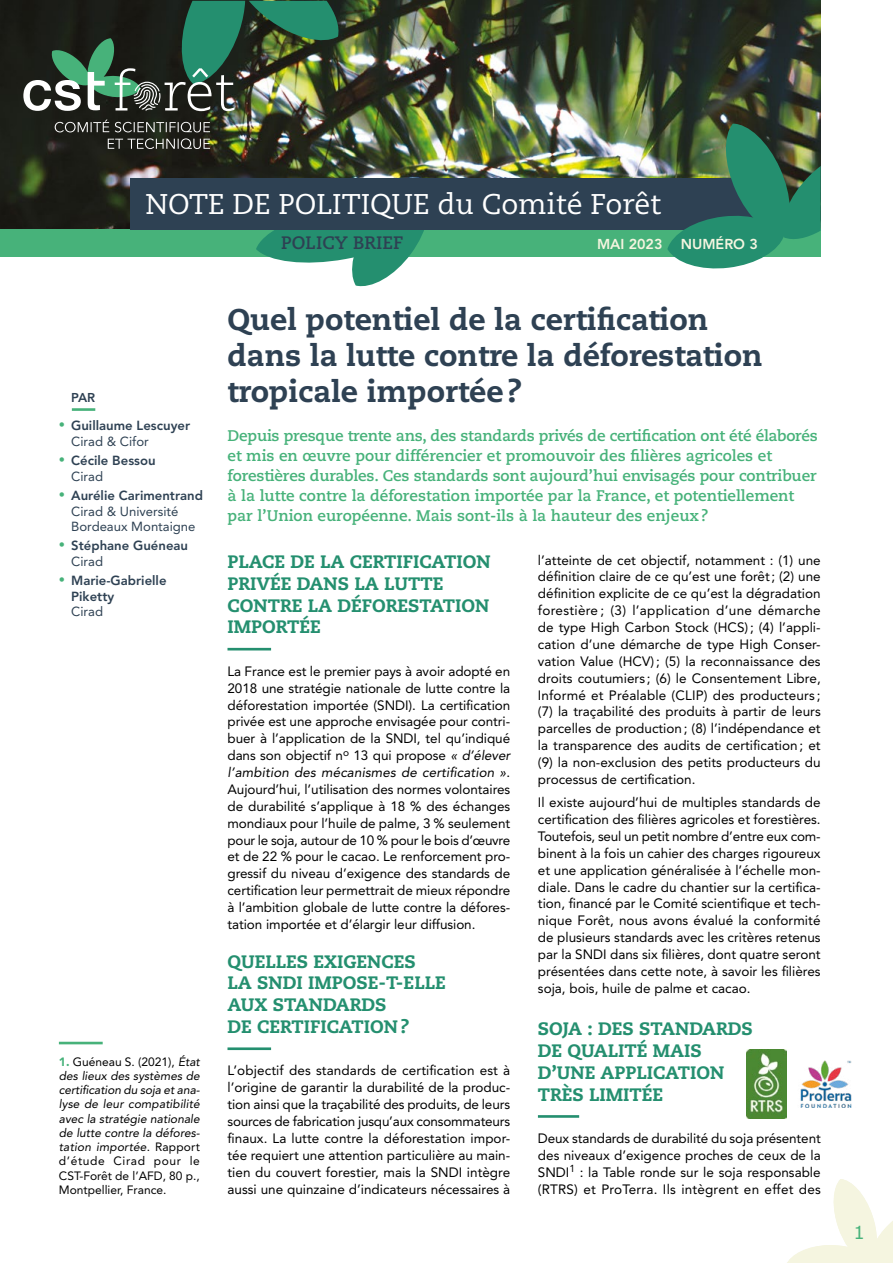
<style>
.page{position:relative;width:893px;height:1263px;background:#fff}
.page>*{position:absolute;margin:0;border:0;box-sizing:border-box;transform-origin:0 0}
.t1{font:800 30px/36px "Caecilia LT Std";color:#2e4153}
.t2{font:28.5px "Caecilia LT Std";color:#fff}
.t3{font:800 18px/21.8px "Caecilia LT Std";color:#248f6f}
.t4{font:700 18px "Caecilia LT Std";color:#2e4153}
.t5{font:18px "Verdana";color:#47b27a}
.t6{font:700 15.3px/20px "Caecilia LT Std";color:#47b27a}
.t7{font:800 14.25px "Avenir LT Std";color:#f5f5e0}
.t8{font:13.5px/16.8px "Avenir LT Std";color:#000;text-align:justify}
.t9{font:800 13.2px/15.8px "Avenir LT Std";color:#2e4153}
.t10{font:13.2px/15.8px "Avenir LT Std";color:#2e4153}
.t11{font:800 12.75px "Avenir LT Std";color:#2e4153}
.t12{font:italic 12px/14.2px "Avenir LT Std";color:#000;text-align:justify}
.s1{color:#47b27a}
.s2{font-weight:400}
.s3{font-weight:800}
.s4{font-weight:900;font-style:normal;color:#47b27a}
.s5{font-style:normal}
.s6{font-style:italic}
</style>
<div class="page">
<img style="left:0;top:0;width:820px;height:230px">
<div style="left:0;top:230px;width:821px;height:27px;background:#47b27a"></div>
<hr style="left:72px;top:408px;width:23px;height:3px;background:#47b27a">
<hr style="left:227px;top:648px;width:44px;height:2px;background:#248f6f">
<hr style="left:227px;top:1047px;width:44px;height:3px;background:#248f6f">
<svg style="left:108px;top:138px;width:102px;height:11px"></svg>
<svg style="left:55px;top:120px;width:155px;height:12px;background:#4b4c47"></svg>
<img style="left:23px;top:1px;width:317px;height:110px">
<hr style="left:538px;top:1115px;width:41px;height:3px;background:#248f6f">
<svg style="left:256px;top:230px;width:168px;height:57px"></svg>
<div style="left:131px;top:179px;width:643px;height:51px;background:#2e4153"></div>
<img style="left:667px;top:124px;width:154px;height:145px">
<svg style="left:787px;top:1179px;width:106px;height:84px"></svg>
<hr style="left:59px;top:1042px;width:44px;height:2px;background:#47b27a">
<img style="left:746px;top:1049px;width:40px;height:70px">
<img style="left:800px;top:1061px;width:52px;height:46px">
<h2 class="t2" style="left:145px;top:187px;width:517px">NOTE DE POLITIQUE du Comité Forêt</h2>
<h3 class="t4" style="left:281px;top:232px;width:124px">POLICY BRIEF</h3>
<p class="t7" style="left:597px;top:235px;width:67px">MAI 2023</p>
<p class="t7" style="left:681px;top:235px;width:79px">NUMÉRO 3</p>
<p class="t11" style="left:71px;top:390px;width:26px">PAR</p>
<p class="t9" style="left:71px;top:418px;width:120px;text-indent:-13px"><span class="s1">•</span> Guillaume Lescuyer<br><span class="s2">Cirad &amp; Cifor</span></p>
<p class="t9" style="left:71px;top:453px;width:86px;text-indent:-13px"><span class="s1">•</span> Cécile Bessou<br><span class="s2">Cirad</span></p>
<p class="t10" style="left:71px;top:487px;width:133px;text-indent:-13px"><span class="s1">•</span> <span class="s3">Aurélie Carimentrand<br></span>Cirad &amp; Université<br>Bordeaux Montaigne</p>
<p class="t9" style="left:71px;top:538px;width:118px;text-indent:-13px"><span class="s1">•</span> Stéphane Guéneau<br><span class="s2">Cirad</span></p>
<p class="t9" style="left:71px;top:572px;width:97px;text-indent:-13px"><span class="s1">•</span> Marie-Gabrielle<br>Piketty</p>
<p class="t10" style="left:71px;top:604px;width:33px">Cirad</p>
<p class="t12" style="left:59px;top:1054px;width:143px"><span class="s4">1.</span> <span class="s5">Guéneau S. (2021),</span> État des lieux des systèmes de certification du soja et ana&shy;lyse de leur compatibilité avec la stratégie nationale de lutte contre la défores&shy;tation importée<span class="s5">. Rapport d’étude Cirad pour le CST-Forêt de l’AFD, 80 p., Montpellier, France.</span></p>
<h1 class="t1" style="left:227px;top:301px;width:537px">Quel potentiel de la certification dans la lutte contre la déforestation</h1>
<h1 class="t1" style="left:227px;top:373px;width:296px">tropicale importée?</h1>
<p class="t6" style="left:227px;top:426px;width:592px">Depuis presque trente ans, des standards privés de certification ont été élaborés et mis en œuvre pour différencier et promouvoir des filières agricoles et forestières durables. Ces standards sont aujourd’hui envisagés pour contribuer à la lutte contre la déforestation importée par la France, et potentiellement par l’Union européenne. Mais sont-ils à la hauteur des enjeux?</p>
<h3 class="t3" style="left:227px;top:551px;width:265px">PLACE DE LA CERTIFICATION<br>PRIVÉE DANS LA LUTTE<br>CONTRE LA DÉFORESTATION<br>IMPORTÉE</h3>
<p class="t8" style="left:227px;top:663px;width:284px">La France est le premier pays à avoir adopté en 2018 une stratégie nationale de lutte contre la déforestation importée (SNDI). La certification privée est une approche envisagée pour contri&shy;buer à l’application de la SNDI, tel qu’indiqué dans son objectif n<sup>o</sup> 13 qui propose <span class="s6">« d’élever l’ambition des mécanismes de certification »</span>.<br>Aujourd’hui, l’utilisation des normes volontaires de durabilité s’applique à 18 % des échanges mondiaux pour l’huile de palme, 3 % seulement pour le soja, autour de 10 % pour le bois d’œuvre et de 22 % pour le cacao. Le renforcement pro&shy;gressif du niveau d’exigence des standards de certification leur permettrait de mieux répondre à l’ambition globale de lutte contre la défores&shy;tation importée et d’élargir leur diffusion.</p>
<h3 class="t3" style="left:227px;top:950px;width:220px">QUELLES EXIGENCES<br>LA SNDI IMPOSE-T-ELLE<br>AUX STANDARDS<br>DE CERTIFICATION?</h3>
<p class="t8" style="left:227px;top:1062px;width:284px">L’objectif des standards de certification est à l’origine de garantir la durabilité de la produc&shy;tion ainsi que la traçabilité des produits, de leurs sources de fabrication jusqu’aux consommateurs finaux. La lutte contre la déforestation impor&shy;tée requiert une attention particulière au main&shy;tien du couvert forestier, mais la SNDI intègre aussi une quinzaine d’indicateurs nécessaires à</p>
<p class="t8" style="left:538px;top:551px;width:284px">l’atteinte de cet objectif, notamment : (1) une définition claire de ce qu’est une forêt; (2) une définition explicite de ce qu’est la dégradation forestière ; (3) l’application d’une démarche de type High Carbon Stock (HCS); (4) l’appli&shy;cation d’une démarche de type High Conser&shy;vation Value (HCV); (5) la reconnaissance des droits coutumiers ; (6) le Consentement Libre, Informé et Préalable (CLIP) des producteurs ; (7) la traçabilité des produits à partir de leurs parcelles de production; (8) l’indépendance et la transparence des audits de certification ; et (9) la non-exclusion des petits producteurs du processus de certification.</p>
<p class="t8" style="left:538px;top:794px;width:284px">Il existe aujourd’hui de multiples standards de certification des filières agricoles et forestières.<br>Toutefois, seul un petit nombre d’entre eux com&shy;binent à la fois un cahier des charges rigoureux et une application généralisée à l’échelle mon&shy;diale. Dans le cadre du chantier sur la certifica&shy;tion, financé par le Comité scientifique et tech&shy;nique Forêt, nous avons évalué la conformité de plusieurs standards avec les critères retenus par la SNDI dans six filières, dont quatre seront présentées dans cette note, à savoir les filières soja, bois, huile de palme et cacao.</p>
<h3 class="t3" style="left:538px;top:1018px;width:217px">SOJA : DES STANDARDS<br>DE QUALITÉ MAIS<br>D’UNE APPLICATION<br>TRÈS LIMITÉE</h3>
<p class="t8" style="left:538px;top:1130px;width:284px">Deux standards de durabilité du soja présentent des niveaux d’exigence proches de ceux de la SNDI<sup>1</sup> : la Table ronde sur le soja responsable (RTRS) et ProTerra. Ils intègrent en effet des</p>
<h3 class="t5" style="left:853px;top:1220px;width:13px">1</h3>
</div>
